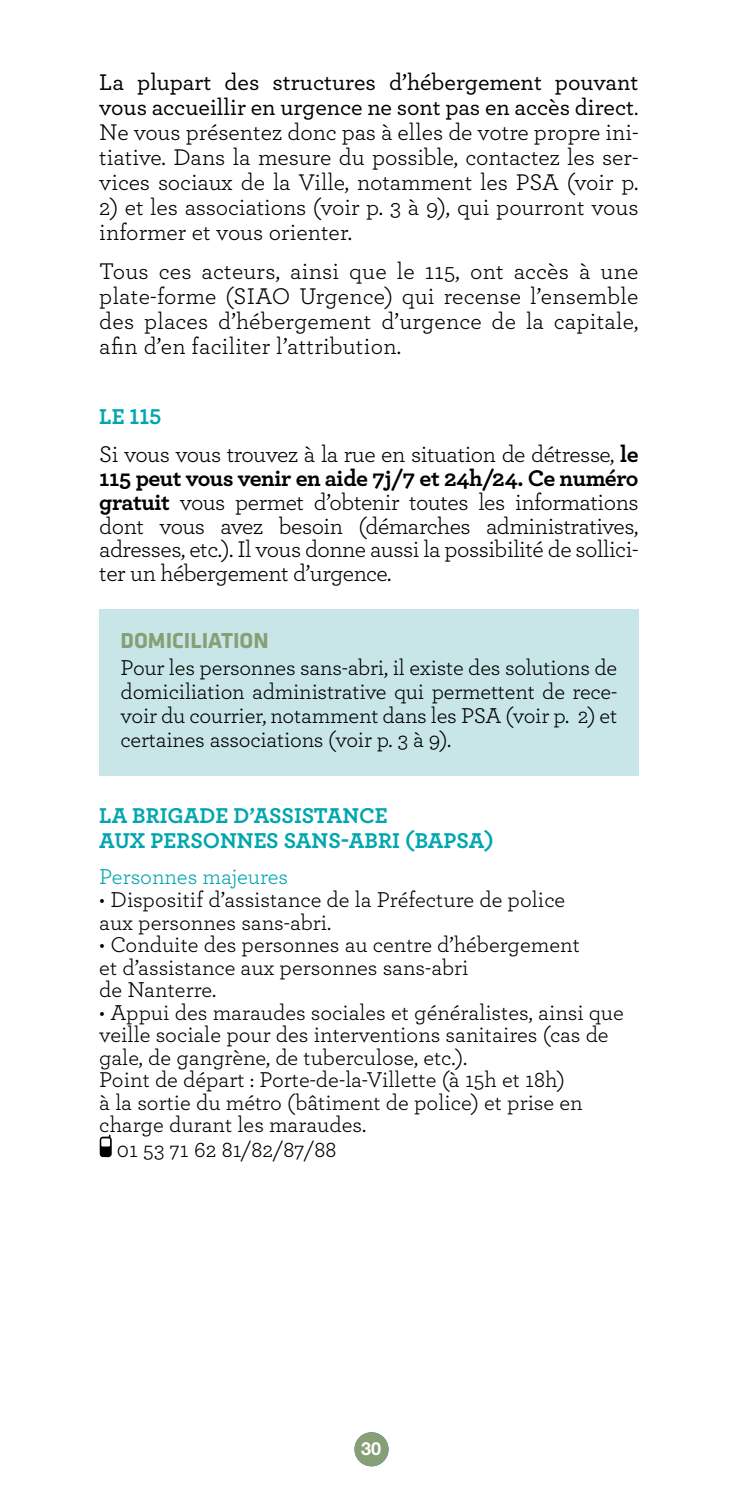
<style>
.page{position:relative;width:745px;height:1489px;background:#fff}
.page>*{position:absolute;margin:0;border:0;box-sizing:border-box;transform-origin:0 0}
.texte_courant{font:23.75px/25px "Archer";letter-spacing:-.005em;color:#000;text-align:justify}
.texte_courant_adress{font:22.5px/22.5px "Archer";color:#000}
.texte_encadré{font:22.5px/23.8px "Archer";letter-spacing:-.01em;color:#000;text-align:justify}
.inter{font:700 22.5px/25px "Archer";color:#00a6ae}
.public{font:22.5px "Archer";color:#00a6ae}
.titre_encadré{font:700 22.5px "Klavika";color:#879f74}
.t1{font:700 18px "Helvetica Neue";color:#fff}
.s1{font-weight:500}
.s2{font-weight:700}
</style>
<div class="page">
<div style="left:354px;top:1431px;width:34px;height:35px;background:#879f74;border-radius:50%"></div>
<svg style="left:100px;top:1134px;width:12px;height:23px"></svg>
<div style="left:101px;top:1138px;width:9px;height:8px;background:#fff"></div>
<div style="left:99px;top:609px;width:539px;height:167px;background:#c8e6e8"></div>
<p class="texte_courant" style="left:99px;top:68px;width:540px"><span class="s1">La plupart des structures d’hébergement pouvant vous accueillir en urgence ne sont pas en accès direct</span>.<br>Ne vous présentez donc pas à elles de votre propre ini&shy;tiative. Dans la mesure du possible, contactez les ser&shy;vices sociaux de la Ville, notamment les PSA (voir p.</p>
<p class="texte_courant" style="left:99px;top:193px;width:540px">2) et les associations (voir p. 3 à 9), qui pourront vous informer et vous orienter.</p>
<p class="texte_courant" style="left:99px;top:258px;width:540px">Tous ces acteurs, ainsi que le 115, ont accès à une plate-forme (SIAO Urgence) qui recense l’ensemble des places d’hébergement d’urgence de la capitale, afin d’en faciliter l’attribution.</p>
<p class="inter" style="left:99px;top:403px;width:64px">LE 115</p>
<p class="texte_courant" style="left:99px;top:441px;width:540px;line-height:23.8px">Si vous vous trouvez à la rue en situation de détresse, <span class="s2">le 115 peut vous venir en aide 7j/7 et 24h/24. Ce numéro gratuit</span> vous permet d’obtenir toutes les informations dont vous avez besoin (démarches administratives, adresses, etc.). Il vous donne aussi la possibilité de sollici&shy;ter un hébergement d’urgence.</p>
<p class="titre_encadré" style="left:120px;top:628px;width:149px">DOMICILIATION</p>
<p class="texte_encadré" style="left:120px;top:654px;width:498px">Pour les personnes sans-abri, il existe des solutions de domiciliation administrative qui permettent de rece&shy;voir du courrier, notamment dans les PSA (voir p. 2) et certaines associations (voir p. 3 à 9).</p>
<p class="inter" style="left:99px;top:801px;width:396px">LA BRIGADE D’ASSISTANCE<br>AUX PERSONNES SANS-ABRI (BAPSA)</p>
<p class="public" style="left:99px;top:861px;width:190px">Personnes majeures</p>
<p class="texte_courant_adress" style="left:99px;top:887px;width:467px">• Dispositif d’assistance de la Préfecture de police aux personnes sans-abri.</p>
<p class="texte_courant_adress" style="left:99px;top:932px;width:481px">• Conduite des personnes au centre d’hébergement et d’assistance aux personnes sans-abri<br>de Nanterre.</p>
<p class="texte_courant_adress" style="left:99px;top:999px;width:526px">• Appui des maraudes sociales et généralistes, ainsi que veille sociale pour des interventions sanitaires (cas de gale, de gangrène, de tuberculose, etc.).</p>
<p class="texte_courant_adress" style="left:99px;top:1067px;width:467px">Point de départ : Porte-de-la-Villette (à 15h et 18h)</p>
<p class="texte_courant_adress" style="left:99px;top:1089px;width:484px">à la sortie du métro (bâtiment de police) et prise en charge durant les maraudes.</p>
<p class="texte_courant_adress" style="left:117px;top:1137px;width:221px">01 53 71 62 81/82/87/88</p>
<p class="t1" style="left:361px;top:1436px;width:22px">30</p>
</div>
